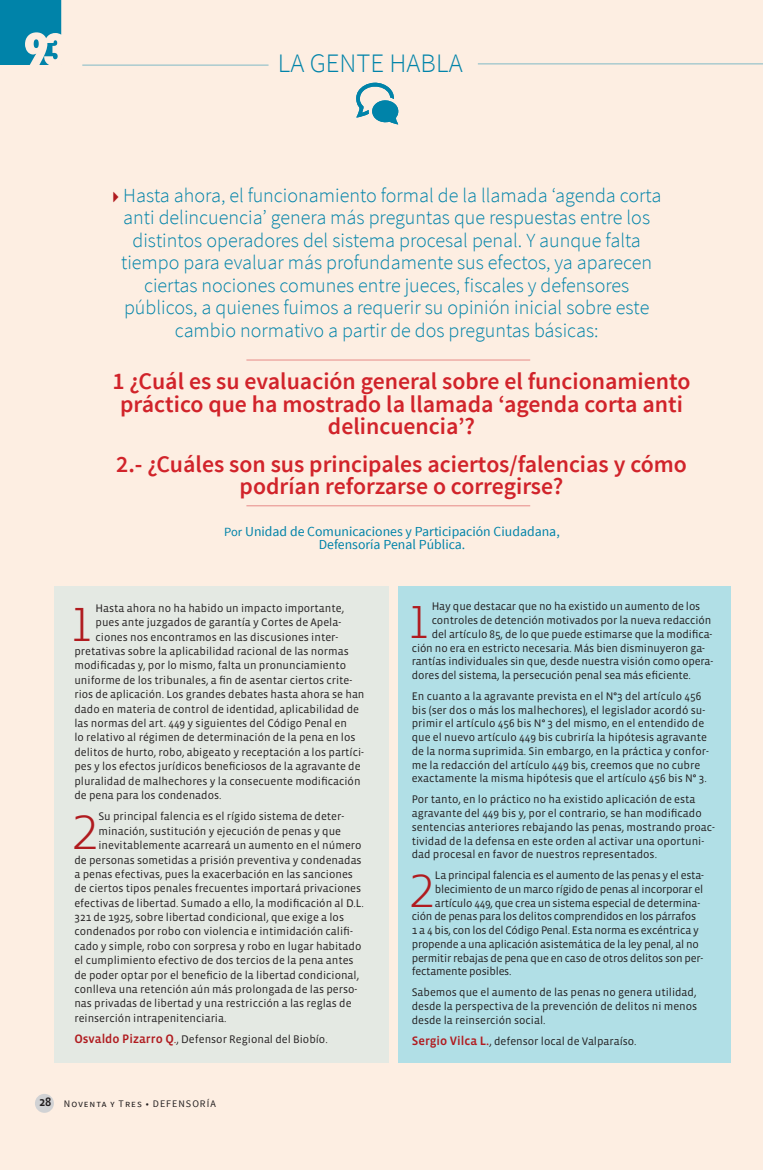
<style>
.page{position:relative;width:763px;height:1170px;background:#fff}
.page>*{position:absolute;margin:0;border:0;box-sizing:border-box;transform-origin:0 0}
.t1{font:200 49.12px "Biryani";color:#b01b1f}
.t2{font:200 47.5px "Biryani";color:#b01b1f}
.t3{font:300 26.62px "Source Sans Pro";color:#0083a9}
.t4{font:600 23.75px/22.5px "Source Sans Pro";color:#d1232a;text-align:center}
.t5{font:300 20px/22.5px "Source Sans Pro";color:#0083a9;text-align:center}
.t6{font:13.75px/13.1px "Source Sans Pro";color:#0083a9;text-align:center}
.t7{font:11.25px/13.8px "Vista Sans";color:#231f20}
.t8{font:11.25px "Vista Sans";letter-spacing:-.02em;color:#231f20}
.t9{font:10px "Source Sans Pro";letter-spacing:.1em;color:#231f20}
.s1{font-family:"Idealist Sans";color:#b01b1f}
.s2{font-size:12.5px}
.s3{font-family:"Vista Sans Med";font-size:12.5px;color:#b01b1f}
.s4{font-size:12.5px;color:#b01b1f}
.s5{font-family:"Vista Sans Med";font-size:12.5px}
</style>
<div class="page">
<div style="left:0;top:0;width:762px;height:1169px;background:#fdeee2"></div>
<svg style="left:356px;top:82px;width:42px;height:42px"></svg>
<div style="left:54px;top:585px;width:334px;height:477px;background:#e4e9e3"></div>
<hr style="left:82px;top:65px;width:186px;height:1px;background:#0083a9">
<hr style="left:477px;top:64px;width:285px;height:1px;background:#0083a9">
<div style="left:35px;top:1093px;width:19px;height:19px;background:#d1d2d4;border-radius:50%"></div>
<div style="left:398px;top:585px;width:332px;height:477px;background:#b1dfe6"></div>
<hr style="left:246px;top:360px;width:284px;height:1px;background:#d1232a">
<hr style="left:246px;top:505px;width:284px;height:1px;background:#d1232a">
<svg style="left:0;top:0;width:61px;height:65px"></svg>
<h3 class="t3" style="left:277px;top:47px;width:186px">LA GENTE HABLA</h3>
<p class="t5" style="left:112px;top:184px;width:550px"><span class="s1">►</span> Hasta ahora, el funcionamiento formal de la llamada ‘agenda corta anti delincuencia’ genera más preguntas que respuestas entre los distintos operadores del sistema procesal penal. Y aunque falta tiempo para evaluar más profundamente sus efectos, ya aparecen ciertas nociones comunes entre jueces, fiscales y defensores públicos, a quienes fuimos a requerir su opinión inicial sobre este cambio normativo a partir de dos preguntas básicas:</p>
<h3 class="t4" style="left:112px;top:370px;width:579px">1 ¿Cuál es su evaluación general sobre el funcionamiento práctico que ha mostrado la llamada ‘agenda corta anti delincuencia’?</h3>
<h3 class="t4" style="left:116px;top:453px;width:572px">2.- ¿Cuáles son sus principales aciertos/falencias y cómo podrían reforzarse o corregirse?</h3>
<p class="t6" style="left:224px;top:525px;width:337px"><span class="s2">Por</span> Unidad de Comunicaciones y Participación Ciudadana,<br>Defensoría Penal Pública.</p>
<h1 class="t1" style="left:68px;top:595px;width:29px">1</h1>
<p class="t7" style="left:95px;top:601px;width:250px">Hasta ahora no ha habido un impacto importante,</p>
<p class="t7" style="left:95px;top:616px;width:247px">pues ante juzgados de garantía y Cortes de Apela-</p>
<p class="t7" style="left:95px;top:630px;width:244px">ciones nos encontramos en las discusiones inter-</p>
<p class="t7" style="left:74px;top:644px;width:276px">pretativas sobre la aplicabilidad racional de las normas</p>
<p class="t7" style="left:74px;top:659px;width:273px">modificadas y, por lo mismo, falta un pronunciamiento</p>
<p class="t7" style="left:74px;top:673px;width:279px">uniforme de los tribunales, a fin de asentar ciertos crite-</p>
<p class="t7" style="left:74px;top:687px;width:291px">rios de aplicación. Los grandes debates hasta ahora se han</p>
<p class="t7" style="left:74px;top:702px;width:286px">dado en materia de control de identidad, aplicabilidad de</p>
<p class="t7" style="left:74px;top:716px;width:274px">las normas del art. 449 y siguientes del Código Penal en</p>
<p class="t7" style="left:74px;top:731px;width:282px">lo relativo al régimen de determinación de la pena en los</p>
<p class="t7" style="left:74px;top:745px;width:291px">delitos de hurto, robo, abigeato y receptación a los partíci-</p>
<p class="t7" style="left:74px;top:759px;width:287px">pes y los efectos jurídicos beneficiosos de la agravante de</p>
<p class="t7" style="left:74px;top:774px;width:287px">pluralidad de malhechores y la consecuente modificación</p>
<p class="t7" style="left:74px;top:788px;width:148px">de pena para los condenados.</p>
<h1 class="t1" style="left:71px;top:803px;width:29px">2</h1>
<p class="t7" style="left:98px;top:809px;width:247px">Su principal falencia es el rígido sistema de deter-</p>
<p class="t7" style="left:98px;top:824px;width:244px">minación, sustitución y ejecución de penas y que</p>
<p class="t7" style="left:98px;top:838px;width:264px">inevitablemente acarreará un aumento en el número</p>
<p class="t7" style="left:74px;top:853px;width:288px">de personas sometidas a prisión preventiva y condenadas</p>
<p class="t7" style="left:74px;top:867px;width:280px">a penas efectivas, pues la exacerbación en las sanciones</p>
<p class="t7" style="left:74px;top:881px;width:288px">de ciertos tipos penales frecuentes importará privaciones</p>
<p class="t7" style="left:74px;top:896px;width:291px">efectivas de libertad. Sumado a ello, la modificación al D.L.</p>
<p class="t7" style="left:74px;top:910px;width:271px">321 de 1925, sobre libertad condicional, que exige a los</p>
<p class="t7" style="left:74px;top:925px;width:280px">condenados por robo con violencia e intimidación califi-</p>
<p class="t7" style="left:74px;top:939px;width:288px">cado y simple, robo con sorpresa y robo en lugar habitado</p>
<p class="t7" style="left:74px;top:953px;width:280px">el cumplimiento efectivo de dos tercios de la pena antes</p>
<p class="t7" style="left:74px;top:968px;width:286px">de poder optar por el beneficio de la libertad condicional,</p>
<p class="t7" style="left:74px;top:982px;width:284px">conlleva una retención aún más prolongada de las perso-</p>
<p class="t7" style="left:74px;top:996px;width:278px">nas privadas de libertad y una restricción a las reglas de</p>
<p class="t7" style="left:74px;top:1011px;width:154px">reinserción intrapenitenciaria.</p>
<p class="t7" style="left:74px;top:1032px;width:255px"><span class="s3">Osvaldo Pizarro Q</span><span class="s4">.</span>, Defensor Regional del Biobío.</p>
<p class="t9" style="left:39px;top:1097px;width:178px"><span class="s5">28</span> Noventa y Tres • DEFENSORÍA</p>
<h2 class="t2" style="left:406px;top:593px;width:28px">1</h2>
<p class="t7" style="left:431px;top:600px;width:270px">Hay que destacar que no ha existido un aumento de los</p>
<p class="t7" style="left:431px;top:613px;width:281px">controles de detención motivados por la nueva redacción</p>
<p class="t7" style="left:431px;top:627px;width:282px">del artículo 85, de lo que puede estimarse que la modifica-</p>
<p class="t7" style="left:411px;top:641px;width:294px">ción no era en estricto necesaria. Más bien disminuyeron ga-</p>
<p class="t7" style="left:411px;top:655px;width:303px">rantías individuales sin que, desde nuestra visión como opera-</p>
<p class="t7" style="left:411px;top:668px;width:280px">dores del sistema, la persecución penal sea más eficiente.</p>
<p class="t7" style="left:411px;top:689px;width:298px">En cuanto a la agravante prevista en el N°3 del artículo 456 bis (ser dos o más los malhechores), el legislador acordó su&shy;primir el artículo 456 bis N° 3 del mismo, en el entendido de que el nuevo artículo 449 bis cubriría la hipótesis agravante de la norma suprimida. Sin embargo, en la práctica y confor&shy;me la redacción del artículo 449 bis, creemos que no cubre exactamente la misma hipótesis que el artículo 456 bis N° 3.</p>
<p class="t7" style="left:411px;top:792px;width:304px">Por tanto, en lo práctico no ha existido aplicación de esta agravante del 449 bis y, por el contrario, se han modificado sentencias anteriores rebajando las penas, mostrando proac&shy;tividad de la defensa en este orden al activar una oportuni&shy;dad procesal en favor de nuestros representados.</p>
<h2 class="t2" style="left:408px;top:862px;width:28px">2</h2>
<p class="t8" style="left:434px;top:869px;width:270px">La principal falencia es el aumento de las penas y el esta-</p>
<p class="t8" style="left:434px;top:883px;width:269px">blecimiento de un marco rígido de penas al incorporar el</p>
<p class="t8" style="left:434px;top:897px;width:266px">artículo 449, que crea un sistema especial de determina-</p>
<p class="t8" style="left:411px;top:910px;width:286px">ción de penas para los delitos comprendidos en los párrafos</p>
<p class="t8" style="left:411px;top:924px;width:288px">1 a 4 bis, con los del Código Penal. Esta norma es excéntrica y</p>
<p class="t8" style="left:411px;top:938px;width:288px">propende a una aplicación asistemática de la ley penal, al no</p>
<p class="t8" style="left:411px;top:952px;width:293px">permitir rebajas de pena que en caso de otros delitos son per-</p>
<p class="t8" style="left:411px;top:965px;width:101px">fectamente posibles.</p>
<p class="t7" style="left:411px;top:985px;width:287px;text-align:justify">Sabemos que el aumento de las penas no genera utilidad, desde la perspectiva de la prevención de delitos ni menos desde la reinserción social.</p>
<p class="t7" style="left:411px;top:1034px;width:226px"><span class="s3">Sergio Vilca L.</span>, defensor local de Valparaíso.</p>
</div>
